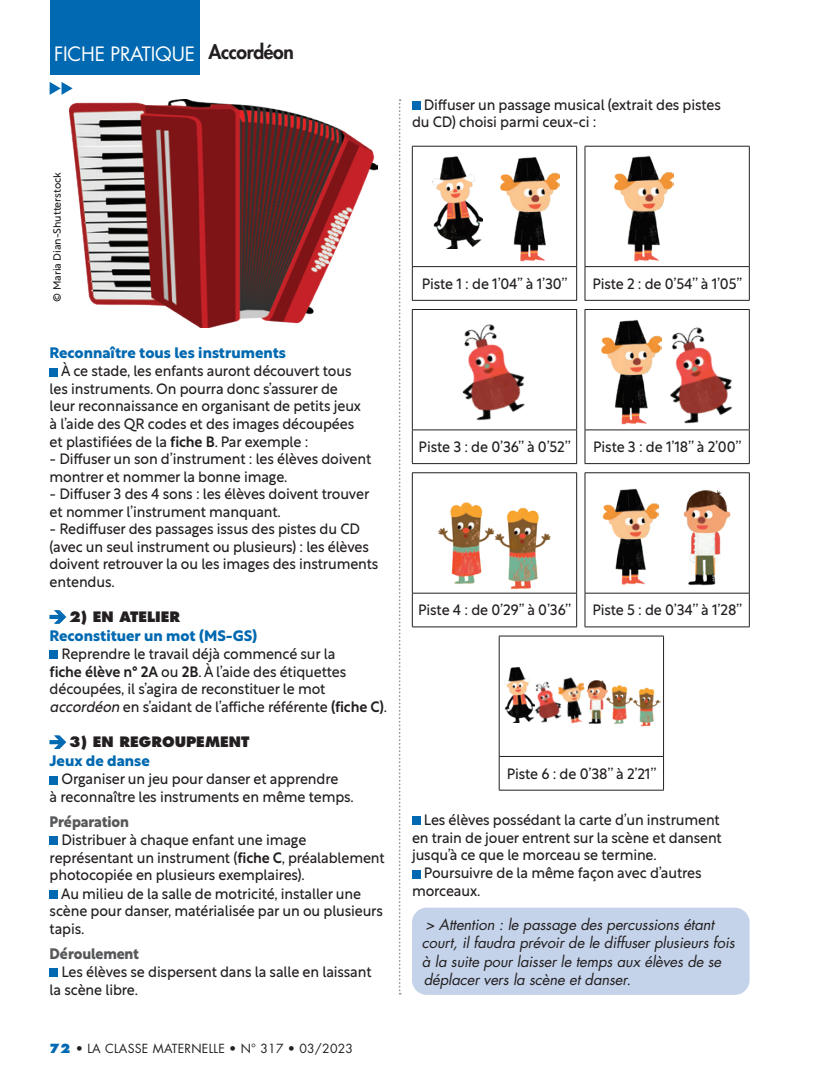
<style>
.page{position:relative;width:834px;height:1092px;background:#fff}
.page>*{position:absolute;margin:0;border:0;box-sizing:border-box;transform-origin:0 0}
.t1{font:19.25px "Futura Std";letter-spacing:-.01em;color:#fff}
.Surtitre_fiche_noir{font:800 19.25px "Futura Std";letter-spacing:-.02em;color:#231f20}
.Texte_courant_fiche{font:14.88px/17.5px "Rustica";letter-spacing:-.01em;color:#231f20;scale:.95 1}
.Inter-2022{font:italic 14.88px/18.4px "Futura Std";letter-spacing:-.01em;color:#231f20}
.Etape-2022{font:700 14.88px "Rustica";color:#0069b1}
.Sous_titre_2-2022{font:700 14.88px "Rustica";letter-spacing:-.01em;color:#57585a;scale:.95 1}
.Sous-titre-OK{font:800 14px "Futura Std";color:#231f20}
.t2{font:12.25px "Futura Std";letter-spacing:.02em;color:#231f20}
._2022{font:10.5px "Rustica";letter-spacing:-.01em;color:#231f20}
.s1{font-weight:500}
.s2{font-family:"DIN Pro";font-weight:900;font-size:15.75px;color:#0069b1}
.s3{font-style:italic}
.s4{font-weight:800;color:#0069b1}
</style>
<div class="page">
<div style="left:50px;top:0;width:149px;height:75px;background:#0069b1"></div>
<svg style="left:398px;top:99px;width:2px;height:895px"></svg>
<div style="left:50px;top:368px;width:8px;height:8px;background:#0069b1"></div>
<div style="left:50px;top:650px;width:8px;height:9px;background:#0069b1"></div>
<div style="left:50px;top:775px;width:8px;height:9px;background:#0069b1"></div>
<div style="left:50px;top:836px;width:8px;height:9px;background:#0069b1"></div>
<div style="left:50px;top:889px;width:8px;height:9px;background:#0069b1"></div>
<div style="left:50px;top:968px;width:8px;height:8px;background:#0069b1"></div>
<div style="left:412px;top:101px;width:8px;height:9px;background:#0069b1"></div>
<div style="left:412px;top:816px;width:8px;height:9px;background:#0069b1"></div>
<div style="left:412px;top:869px;width:8px;height:9px;background:#0069b1"></div>
<div style="left:412px;top:907px;width:337px;height:87px;background:#c4d3ea;border-radius:15px"></div>
<hr style="left:412px;top:146px;width:1px;height:120px;background:#231f20">
<hr style="left:576px;top:146px;width:1px;height:120px;background:#231f20">
<hr style="left:412px;top:146px;width:165px;height:1px;background:#231f20">
<hr style="left:412px;top:266px;width:165px;height:1px;background:#231f20">
<hr style="left:412px;top:267px;width:1px;height:33px;background:#231f20">
<hr style="left:576px;top:267px;width:1px;height:33px;background:#231f20">
<hr style="left:412px;top:300px;width:165px;height:1px;background:#231f20">
<img style="left:500px;top:157px;width:59px;height:105px">
<img style="left:432px;top:156px;width:50px;height:93px">
<hr style="left:584px;top:146px;width:1px;height:120px;background:#231f20">
<hr style="left:748px;top:146px;width:1px;height:120px;background:#231f20">
<hr style="left:584px;top:146px;width:165px;height:1px;background:#231f20">
<hr style="left:584px;top:266px;width:165px;height:1px;background:#231f20">
<hr style="left:584px;top:267px;width:1px;height:33px;background:#231f20">
<hr style="left:748px;top:267px;width:1px;height:33px;background:#231f20">
<hr style="left:584px;top:300px;width:165px;height:1px;background:#231f20">
<img style="left:614px;top:156px;width:59px;height:106px">
<hr style="left:412px;top:473px;width:1px;height:120px;background:#231f20">
<hr style="left:576px;top:473px;width:1px;height:120px;background:#231f20">
<hr style="left:412px;top:472px;width:165px;height:1px;background:#231f20">
<hr style="left:412px;top:593px;width:165px;height:1px;background:#231f20">
<hr style="left:412px;top:593px;width:1px;height:33px;background:#231f20">
<hr style="left:576px;top:593px;width:1px;height:33px;background:#231f20">
<hr style="left:412px;top:626px;width:165px;height:1px;background:#231f20">
<img style="left:438px;top:502px;width:113px;height:88px">
<hr style="left:584px;top:473px;width:1px;height:120px;background:#231f20">
<hr style="left:748px;top:473px;width:1px;height:120px;background:#231f20">
<hr style="left:584px;top:472px;width:165px;height:1px;background:#231f20">
<hr style="left:584px;top:593px;width:165px;height:1px;background:#231f20">
<hr style="left:584px;top:593px;width:1px;height:33px;background:#231f20">
<hr style="left:748px;top:593px;width:1px;height:33px;background:#231f20">
<hr style="left:584px;top:626px;width:165px;height:1px;background:#231f20">
<img style="left:602px;top:488px;width:56px;height:97px">
<img style="left:683px;top:490px;width:48px;height:96px">
<hr style="left:499px;top:636px;width:1px;height:120px;background:#231f20">
<hr style="left:663px;top:636px;width:1px;height:120px;background:#231f20">
<hr style="left:499px;top:635px;width:164px;height:1px;background:#231f20">
<hr style="left:499px;top:756px;width:164px;height:1px;background:#231f20">
<hr style="left:499px;top:756px;width:1px;height:33px;background:#231f20">
<hr style="left:663px;top:756px;width:1px;height:33px;background:#231f20">
<hr style="left:499px;top:789px;width:164px;height:1px;background:#231f20">
<img style="left:563px;top:676px;width:22px;height:48px">
<img style="left:504px;top:667px;width:30px;height:55px">
<img style="left:534px;top:681px;width:29px;height:42px">
<img style="left:586px;top:680px;width:19px;height:44px">
<img style="left:605px;top:684px;width:55px;height:42px">
<hr style="left:412px;top:310px;width:1px;height:119px;background:#231f20">
<hr style="left:576px;top:310px;width:1px;height:119px;background:#231f20">
<hr style="left:412px;top:309px;width:165px;height:1px;background:#231f20">
<hr style="left:412px;top:429px;width:165px;height:1px;background:#231f20">
<hr style="left:412px;top:430px;width:1px;height:33px;background:#231f20">
<hr style="left:576px;top:430px;width:1px;height:33px;background:#231f20">
<hr style="left:412px;top:463px;width:165px;height:1px;background:#231f20">
<img style="left:462px;top:324px;width:63px;height:97px">
<hr style="left:584px;top:310px;width:1px;height:119px;background:#231f20">
<hr style="left:748px;top:310px;width:1px;height:119px;background:#231f20">
<hr style="left:584px;top:309px;width:165px;height:1px;background:#231f20">
<hr style="left:584px;top:429px;width:165px;height:1px;background:#231f20">
<hr style="left:584px;top:430px;width:1px;height:33px;background:#231f20">
<hr style="left:748px;top:430px;width:1px;height:33px;background:#231f20">
<hr style="left:584px;top:463px;width:165px;height:1px;background:#231f20">
<img style="left:601px;top:320px;width:60px;height:105px">
<img style="left:670px;top:327px;width:63px;height:97px">
<img style="left:70px;top:99px;width:307px;height:228px">
<svg style="left:50px;top:82px;width:23px;height:13px"></svg>
<p class="t1" style="left:54px;top:42px;width:142px">FICHE PRATIQUE</p>
<p class="Surtitre_fiche_noir" style="left:208px;top:40px;width:87px">Accordéon</p>
<p class="_2022" style="left:48px;top:301px;width:131px;rotate:-90deg">© Maria Dian-Shutterstock</p>
<p class="Etape-2022" style="left:50px;top:340px;width:238px">Reconnaître tous les instruments</p>
<p class="Texte_courant_fiche" style="left:50px;top:361px;width:329px;text-indent:12px">À ce stade, les enfants auront découvert tous les instruments. On pourra donc s’assurer de leur reconnaissance en organisant de petits jeux à l’aide des QR codes et des images découpées et plastifiées de la <span class="s1">fiche B</span>. Par exemple :</p>
<p class="Texte_courant_fiche" style="left:50px;top:448px;width:340px">- Diffuser un son d’instrument : les élèves doivent montrer et nommer la bonne image.</p>
<p class="Texte_courant_fiche" style="left:50px;top:483px;width:338px">- Diffuser 3 des 4 sons : les élèves doivent trouver et nommer l’instrument manquant.</p>
<p class="Texte_courant_fiche" style="left:50px;top:518px;width:347px">- Rediffuser des passages issus des pistes du CD (avec un seul instrument ou plusieurs) : les élèves doivent retrouver la ou les images des instruments entendus.</p>
<p class="Sous-titre-OK" style="left:50px;top:607px;width:132px"><span class="s2">→</span> 2) EN ATELIER</p>
<p class="Etape-2022" style="left:50px;top:622px;width:209px">Reconstituer un mot (MS-GS)</p>
<p class="Texte_courant_fiche" style="left:50px;top:643px;width:356px;text-indent:12px">Reprendre le travail déjà commencé sur la<br><span class="s1">fiche élève n° 2A</span> ou <span class="s1">2B</span>. À l’aide des étiquettes découpées, il s’agira de reconstituer le mot <span class="s3">accordéon</span> en s’aidant de l’affiche référente <span class="s1">(fiche C)</span>.</p>
<p class="Sous-titre-OK" style="left:50px;top:732px;width:201px"><span class="s2">→</span> 3) EN REGROUPEMENT</p>
<p class="Etape-2022" style="left:50px;top:747px;width:102px">Jeux de danse</p>
<p class="Texte_courant_fiche" style="left:50px;top:768px;width:322px;text-align:center">Organiser un jeu pour danser et apprendre<br>à reconnaître les instruments en même temps.</p>
<p class="Sous_titre_2-2022" style="left:50px;top:808px;width:85px">Préparation</p>
<p class="Texte_courant_fiche" style="left:50px;top:829px;width:354px;text-indent:12px">Distribuer à chaque enfant une image représentant un instrument (<span class="s1">fiche C</span>, préalablement photocopiée en plusieurs exemplaires).</p>
<p class="Texte_courant_fiche" style="left:50px;top:883px;width:352px;text-indent:12px">Au milieu de la salle de motricité, installer une scène pour danser, matérialisée par un ou plusieurs tapis.</p>
<p class="Sous_titre_2-2022" style="left:50px;top:940px;width:96px">Déroulement</p>
<p class="Texte_courant_fiche" style="left:50px;top:961px;width:340px;text-indent:12px">Les élèves se dispersent dans la salle en laissant la scène libre.</p>
<p class="t2" style="left:50px;top:1040px;width:305px"><span class="s4">72</span> • LA CLASSE MATERNELLE • N° 317 • 03/2023</p>
<p class="Texte_courant_fiche" style="left:412px;top:94px;width:326px;text-indent:12px">Diffuser un passage musical (extrait des pistes du CD) choisi parmi ceux-ci :</p>
<p class="Texte_courant_fiche" style="left:422px;top:273px;width:155px">Piste 1 : de 1’04’’ à 1’30’’</p>
<p class="Texte_courant_fiche" style="left:592px;top:273px;width:159px">Piste 2 : de 0’54’’ à 1’05’’</p>
<p class="Texte_courant_fiche" style="left:418px;top:436px;width:162px">Piste 3 : de 0’36’’ à 0’52’’</p>
<p class="Texte_courant_fiche" style="left:593px;top:436px;width:157px">Piste 3 : de 1’18’’ à 2’00’’</p>
<p class="Texte_courant_fiche" style="left:418px;top:599px;width:162px">Piste 4 : de 0’29’’ à 0’36’’</p>
<p class="Texte_courant_fiche" style="left:592px;top:599px;width:159px">Piste 5 : de 0’34’’ à 1’28’’</p>
<p class="Texte_courant_fiche" style="left:506px;top:762px;width:159px">Piste 6 : de 0’38’’ à 2’21’’</p>
<p class="Texte_courant_fiche" style="left:412px;top:809px;width:327px;text-indent:12px">Les élèves possédant la carte d’un instrument en train de jouer entrent sur la scène et dansent jusqu’à ce que le morceau se termine.</p>
<p class="Texte_courant_fiche" style="left:412px;top:862px;width:306px;text-indent:12px">Poursuivre de la même façon avec d’autres morceaux.</p>
<p class="Inter-2022" style="left:422px;top:915px;width:314px">&gt; Attention : le passage des percussions étant court, il faudra prévoir de le diffuser plusieurs fois à la suite pour laisser le temps aux élèves de se déplacer vers la scène et danser.</p>
</div>
